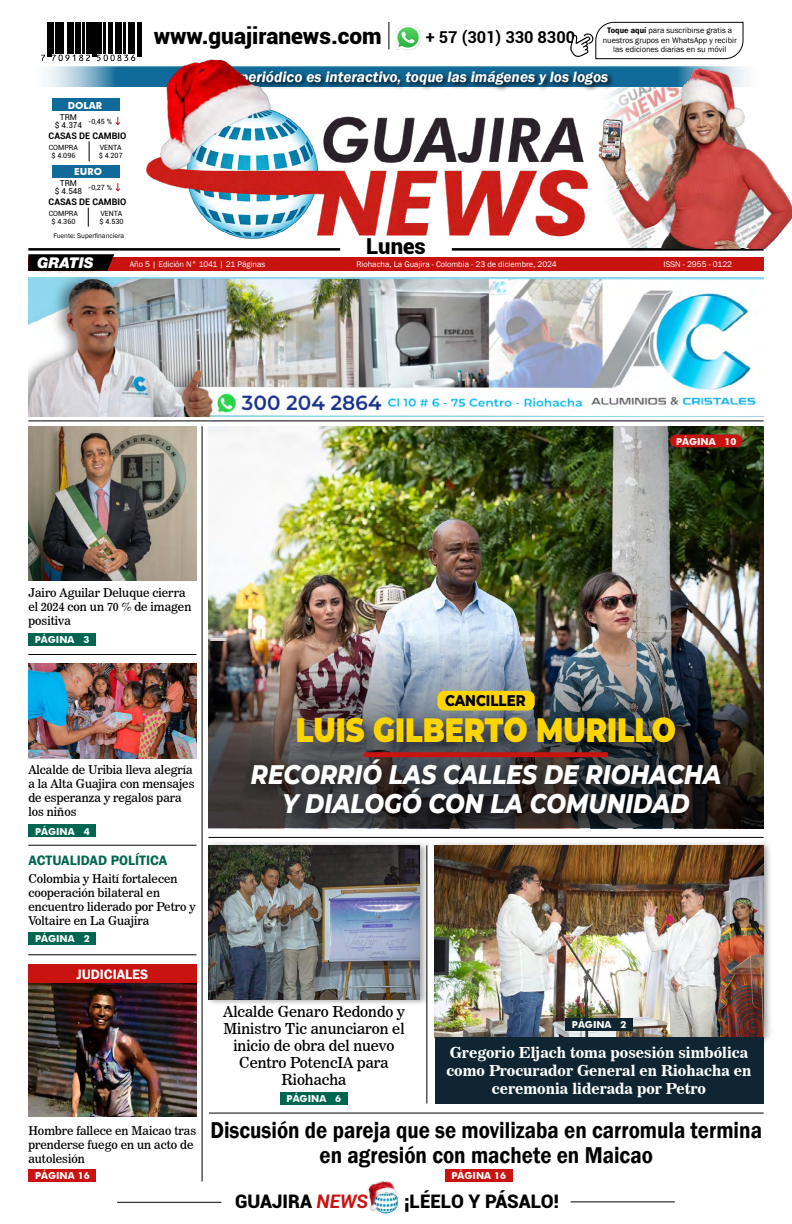
<style>
.page{position:relative;width:792px;height:1224px;background:#fff}
.page>*{position:absolute;margin:0;border:0;box-sizing:border-box;transform-origin:0 0}
.t1{font:900 33.6px "Montserrat";color:#fed501;scale:.85 1}
.t2{font:italic 800 27.4px/29.2px "Montserrat";color:#fff;text-align:center;scale:.85 1}
.t3{font:600 23.6px/24.7px "Franklin Gothic";color:#000;text-align:center;scale:.89 1}
.t4{font:900 22.7px "Roboto";color:#000}
.t5{font:900 22px "Roboto";color:#000}
.t6{font:900 18.7px "Roboto";color:#000}
.t7{font:700 16.4px "Roboto";color:#000}
.t8{font:800 15.7px "Montserrat";color:#000;scale:.85 1}
.t9{font:italic 600 15.3px "Franklin Gothic";color:#fff}
.t10{font:15px/17.9px "News 706 BT Bold C";color:#fff;text-align:center}
.t11{font:15px/17px "News 706 BT Roman C";color:#000;text-align:center}
.t12{font:italic 900 14.7px "Helvetica Neue";color:#fff}
.t13{font:600 14px "Franklin Gothic";color:#006650}
.t14{font:600 14px "Franklin Gothic";color:#fff}
.t15{font:12px/14px "News 706 BT Roman C";color:#000}
.t16{font:700 9.7px "Futura BT";color:#fff}
.t17{font:700 9.6px "Futura BT";color:#fff}
.t18{font:700 9px "Roboto";color:#000}
.t19{font:8.4px "Franklin Gothic";color:#fff}
.t20{font:8.3px/9.9px "Franklin Gothic";color:#000;text-align:center}
.t21{font:8.2px/8.2px "Roboto";color:#000;text-align:center}
.t22{font:7.2px/8.6px "Roboto";color:#000;text-align:center}
.t23{font:7.1px "Roboto";color:#000}
.t24{font:7px "Franklin Gothic";color:#000}
.s1{font-weight:600}
.s2{font-weight:700;font-style:italic;color:#c91311}
</style>
<div class="page">
<img style="left:208px;top:426px;width:556px;height:172px">
<hr style="left:202px;top:426px;width:1px;height:755px;background:#000">
<hr style="left:28px;top:845px;width:168px;height:1px;background:#000">
<hr style="left:28px;top:955px;width:168px;height:1px;background:#000">
<hr style="left:28px;top:654px;width:168px;height:1px;background:#000">
<hr style="left:208px;top:837px;width:556px;height:1px;background:#000">
<hr style="left:28px;top:420px;width:736px;height:1px;background:#000">
<hr style="left:209px;top:1113px;width:555px;height:1px;background:#000">
<div style="left:28px;top:633px;width:68px;height:13px;background:#006650"></div>
<img style="left:28px;top:426px;width:168px;height:154px">
<div style="left:29px;top:932px;width:67px;height:13px;background:#006650"></div>
<div style="left:29px;top:825px;width:67px;height:12px;background:#006650"></div>
<div style="left:29px;top:1169px;width:67px;height:12px;background:#c91311"></div>
<div style="left:445px;top:1169px;width:68px;height:13px;background:#c91311"></div>
<img style="left:28px;top:663px;width:168px;height:95px">
<img style="left:28px;top:983px;width:168px;height:134px">
<div style="left:280px;top:1092px;width:68px;height:13px;background:#006650"></div>
<div style="left:206px;top:840px;width:222px;height:165px;background:#000;opacity:.35"></div>
<img style="left:208px;top:845px;width:211px;height:154px">
<hr style="left:427px;top:845px;width:1px;height:258px;background:#000">
<img style="left:208px;top:598px;width:556px;height:230px">
<div style="left:28px;top:964px;width:168px;height:19px;background:#c91311"></div>
<img style="left:28px;top:278px;width:736px;height:138px">
<div style="left:432px;top:840px;width:340px;height:203px;background:#000;opacity:.35"></div>
<img style="left:435px;top:845px;width:329px;height:192px">
<div style="left:435px;top:1037px;width:329px;height:67px;background:#0f2632"></div>
<div style="left:565px;top:1018px;width:68px;height:13px;background:#0f2632"></div>
<div style="left:670px;top:435px;width:73px;height:12px;background:#c91311;border-radius:6px"></div>
<div style="left:287px;top:707px;width:412px;height:59px;background:#000;opacity:.65"></div>
<div style="left:243px;top:751px;width:496px;height:82px;background:#000;opacity:.65"></div>
<div style="left:364px;top:752px;width:244px;height:5px;background:#c91311"></div>
<div style="left:437px;top:691px;width:98px;height:19px;background:#fed501;border-radius:7px"></div>
<div style="left:28px;top:258px;width:736px;height:13px;background:#c91311"></div>
<svg style="left:46px;top:66px;width:550px;height:21px;background:#6ea3be"></svg>
<img style="left:145px;top:59px;width:444px;height:180px">
<svg style="left:28px;top:254px;width:86px;height:17px"></svg>
<div style="left:35px;top:255px;width:64px;height:19px;background:#000;opacity:.45"></div>
<hr style="left:28px;top:248px;width:312px;height:3px;background:#000">
<svg style="left:388px;top:22px;width:1px;height:27px"></svg>
<hr style="left:47px;top:22px;width:2px;height:34px;background:#000">
<hr style="left:49px;top:22px;width:2px;height:34px;background:#000">
<hr style="left:51px;top:22px;width:3px;height:32px;background:#000">
<hr style="left:55px;top:22px;width:2px;height:32px;background:#000">
<hr style="left:58px;top:22px;width:2px;height:32px;background:#000">
<hr style="left:61px;top:22px;width:3px;height:32px;background:#000">
<hr style="left:67px;top:22px;width:2px;height:32px;background:#000">
<hr style="left:69px;top:22px;width:2px;height:32px;background:#000">
<hr style="left:72px;top:22px;width:2px;height:32px;background:#000">
<hr style="left:76px;top:22px;width:2px;height:32px;background:#000">
<hr style="left:79px;top:22px;width:2px;height:32px;background:#000">
<hr style="left:82px;top:22px;width:2px;height:32px;background:#000">
<hr style="left:87px;top:22px;width:2px;height:32px;background:#000">
<hr style="left:90px;top:22px;width:2px;height:32px;background:#000">
<hr style="left:93px;top:22px;width:2px;height:34px;background:#000">
<hr style="left:94px;top:22px;width:2px;height:34px;background:#000">
<hr style="left:96px;top:22px;width:2px;height:32px;background:#000">
<hr style="left:99px;top:22px;width:3px;height:32px;background:#000">
<hr style="left:103px;top:22px;width:3px;height:32px;background:#000">
<hr style="left:108px;top:22px;width:2px;height:32px;background:#000">
<hr style="left:110px;top:22px;width:3px;height:32px;background:#000">
<hr style="left:115px;top:22px;width:2px;height:32px;background:#000">
<hr style="left:117px;top:22px;width:2px;height:32px;background:#000">
<hr style="left:120px;top:22px;width:2px;height:32px;background:#000">
<hr style="left:124px;top:22px;width:2px;height:32px;background:#000">
<hr style="left:129px;top:22px;width:2px;height:32px;background:#000">
<hr style="left:131px;top:22px;width:2px;height:32px;background:#000">
<hr style="left:133px;top:22px;width:2px;height:32px;background:#000">
<hr style="left:138px;top:22px;width:2px;height:34px;background:#000">
<hr style="left:140px;top:22px;width:2px;height:34px;background:#000">
<svg style="left:41px;top:55px;width:4px;height:6px"></svg>
<svg style="left:52px;top:55px;width:38px;height:6px"></svg>
<svg style="left:97px;top:55px;width:38px;height:6px"></svg>
<img style="left:552px;top:87px;width:44px;height:152px">
<hr style="left:452px;top:248px;width:312px;height:3px;background:#000">
<div style="left:53px;top:98px;width:67px;height:13px;background:#116b9a"></div>
<div style="left:53px;top:165px;width:67px;height:13px;background:#116b9a"></div>
<svg style="left:89px;top:141px;width:1px;height:20px"></svg>
<svg style="left:88px;top:208px;width:1px;height:19px"></svg>
<svg style="left:115px;top:117px;width:5px;height:8px"></svg>
<svg style="left:115px;top:183px;width:5px;height:9px"></svg>
<img style="left:396px;top:25px;width:24px;height:25px">
<svg style="left:570px;top:22px;width:174px;height:38px"></svg>
<img style="left:596px;top:66px;width:196px;height:182px">
<hr style="left:117px;top:1202px;width:104px;height:1px;background:#000">
<hr style="left:571px;top:1201px;width:104px;height:1px;background:#000">
<img style="left:380px;top:1212px;width:12px;height:2px">
<img style="left:367px;top:1181px;width:32px;height:31px">
<h3 class="t4" style="left:154px;top:20px;width:230px">www.guajiranews.com</h3>
<h3 class="t7" style="left:426px;top:25px;width:151px">+ 57 (301) 330 8300</h3>
<p class="t20" style="left:603px;top:25px;width:135px"><span class="s1">Toque aquí</span> para suscribirse gratis a nuestros grupos en WhatsApp y recibir las ediciones diarias en su móvil</p>
<p class="t16" style="left:68px;top:99px;width:36px">DOLAR</p>
<p class="t21" style="left:55px;top:113px;width:29px">TRM<br>$ 4.374</p>
<p class="t23" style="left:88px;top:116px;width:25px">-0,45 %</p>
<p class="t18" style="left:49px;top:129px;width:79px">CASAS DE CAMBIO</p>
<p class="t22" style="left:49px;top:142px;width:31px">COMPRA $ 4.096</p>
<p class="t22" style="left:99px;top:142px;width:25px;text-align:left">VENTA $ 4.207</p>
<p class="t16" style="left:74px;top:166px;width:29px">EURO</p>
<p class="t21" style="left:55px;top:179px;width:29px">TRM<br>$ 4.548</p>
<p class="t23" style="left:88px;top:182px;width:25px">-0,27 %</p>
<p class="t18" style="left:49px;top:195px;width:79px">CASAS DE CAMBIO</p>
<p class="t24" style="left:53px;top:231px;width:72px">Fuente: Superfinanciera</p>
<p class="t22" style="left:49px;top:209px;width:31px">COMPRA $ 4.360</p>
<p class="t22" style="left:99px;top:209px;width:25px;text-align:left">VENTA $ 4.530</p>
<p class="t9" style="left:184px;top:67px;width:426px">Nuestro periódico es interactivo, toque las imágenes y los logos</p>
<h3 class="t5" style="left:366px;top:230px;width:61px">Lunes</h3>
<p class="t12" style="left:37px;top:254px;width:58px">GRATIS</p>
<p class="t19" style="left:130px;top:259px;width:137px">Año 5 | Edición N° 1041 | 21 Páginas</p>
<p class="t19" style="left:356px;top:259px;width:202px">Riohacha, La Guajira - Colombia - 23 de diciembre, 2024</p>
<p class="t19" style="left:664px;top:259px;width:70px">ISSN - 2955 - 0122</p>
<p class="t17" style="left:676px;top:435px;width:62px">PÁGINA 10</p>
<p class="t15" style="left:28px;top:585px;width:165px">Jairo Aguilar Deluque cierra el 2024 con un 70 % de imagen positiva</p>
<p class="t17" style="left:35px;top:634px;width:56px">PÁGINA 3</p>
<p class="t15" style="left:28px;top:763px;width:168px">Alcalde de Uribia lleva alegría a la Alta Guajira con mensajes de esperanza y regalos para los niños</p>
<p class="t17" style="left:35px;top:825px;width:56px">PÁGINA 4</p>
<p class="t13" style="left:29px;top:852px;width:140px">ACTUALIDAD POLÍTICA</p>
<p class="t15" style="left:28px;top:871px;width:169px">Colombia y Haití fortalecen cooperación bilateral en encuentro liderado por Petro y<br>Voltaire en La Guajira</p>
<p class="t17" style="left:35px;top:933px;width:56px">PÁGINA 2</p>
<p class="t14" style="left:76px;top:966px;width:74px">JUDICIALES</p>
<p class="t15" style="left:28px;top:1123px;width:169px">Hombre fallece en Maicao tras prenderse fuego en un acto de autolesión</p>
<p class="t17" style="left:35px;top:1170px;width:56px">PÁGINA 16</p>
<h3 class="t8" style="left:445px;top:689px;width:96px">CANCILLER</h3>
<h1 class="t1" style="left:296px;top:705px;width:449px">LUIS GILBERTO MURILLO</h1>
<h2 class="t2" style="left:251px;top:758px;width:555px">RECORRIÓ LAS CALLES DE RIOHACHA<br>Y DIALOGÓ CON LA COMUNIDAD</h2>
<p class="t11" style="left:223px;top:1003px;width:183px">Alcalde Genaro Redondo y<br>Ministro Tic anunciaron el inicio de obra del nuevo<br>Centro PotencIA para<br>Riohacha</p>
<h3 class="t3" style="left:210px;top:1118px;width:621px">Discusión de pareja que se movilizaba en carromula termina en agresión con machete en Maicao</h3>
<p class="t17" style="left:572px;top:1019px;width:56px">PÁGINA 2</p>
<p class="t10" style="left:446px;top:1043px;width:307px">Gregorio Eljach toma posesión simbólica como Procurador General en Riohacha en ceremonia liderada por Petro</p>
<p class="t17" style="left:287px;top:1093px;width:56px">PÁGINA 6</p>
<p class="t17" style="left:451px;top:1170px;width:56px">PÁGINA 16</p>
<h3 class="t6" style="left:235px;top:1189px;width:134px">GUAJIRA <span class="s2">NEWS</span></h3>
<h3 class="t6" style="left:404px;top:1189px;width:157px">¡LÉELO Y PÁSALO!</h3>
</div>
